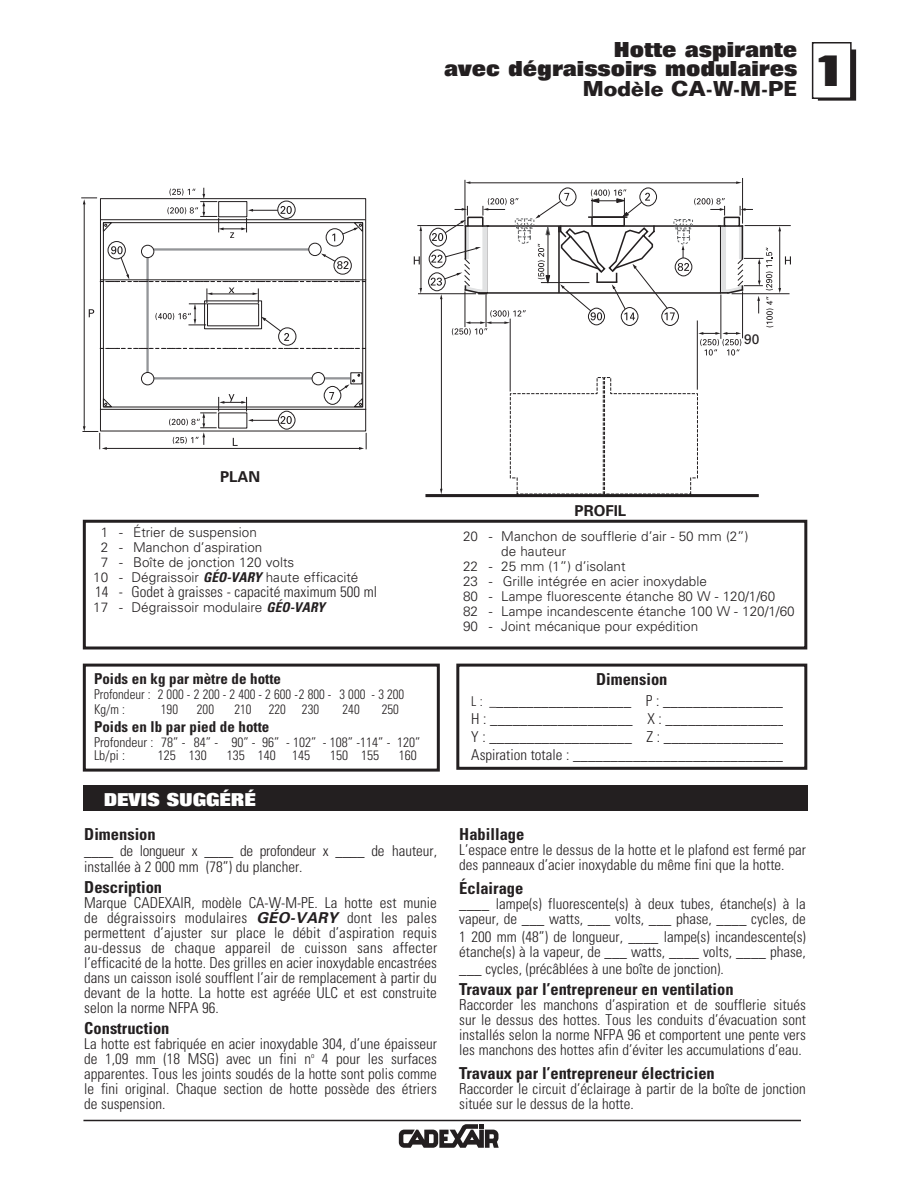
<style>
.page{position:relative;width:918px;height:1188px;background:#fff}
.page>*{position:absolute;margin:0;border:0;box-sizing:border-box;transform-origin:0 0}
.t1{font:800 21px "Folio";color:#231f20}
.t2{font:700 21px "Folio";color:#231f20}
.t3{font:800 18px "Folio";color:#fff}
.t4{font:700 condensed 16.5px "Univers";color:#231f20}
.t5{font:300 condensed 15px/15px "Univers";color:#231f20}
.t6{font:700 condensed 15px "Univers";color:#231f20}
.t7{font:700 15px "Univers";color:#231f20}
.t8{font:13.8px "Univers";color:#231f20}
.t9{font:300 13.5px "Univers";color:#231f20}
.t10{font:300 condensed 13.5px/13.5px "Univers";color:#231f20}
.t11{font:300 condensed 13.5px/15px "Univers";color:#231f20;scale:.95 1}
.s1{font-weight:700;font-style:italic;font-stretch:condensed}
.s2{font-weight:700;font-style:italic;font-stretch:normal}
.s3{font-size:13.5px}
.s4{font-weight:700;font-size:13.5px}
</style>
<div class="page">
<hr style="left:83px;top:1120px;width:718px;height:1px;background:#231f20">
<svg style="left:399px;top:1124px;width:100px;height:24px"></svg>
<div style="left:819px;top:51px;width:36px;height:48px;background:#231f20"></div>
<div style="left:818px;top:50px;width:38px;height:51px;border:2px solid #231f20"></div>
<div style="left:813px;top:43px;width:38px;height:55px;background:#fff"></div>
<div style="left:812px;top:42px;width:40px;height:57px;border:2px solid #231f20"></div>
<hr style="left:427px;top:494px;width:330px;height:3px;background:#231f20">
<hr style="left:441px;top:299px;width:1px;height:190px;background:#231f20">
<hr style="left:510px;top:319px;width:1px;height:72px;background:#231f20">
<svg style="left:510px;top:377px;width:188px;height:118px"></svg>
<hr style="left:697px;top:321px;width:1px;height:68px;background:#231f20">
<hr style="left:418px;top:293px;width:57px;height:1px;background:#231f20">
<hr style="left:418px;top:225px;width:45px;height:1px;background:#231f20">
<svg style="left:420px;top:225px;width:2px;height:6px"></svg>
<svg style="left:420px;top:288px;width:2px;height:6px"></svg>
<hr style="left:421px;top:231px;width:1px;height:57px;background:#231f20">
<svg style="left:414px;top:256px;width:6px;height:8px"></svg>
<div style="left:429px;top:228px;width:18px;height:19px;border:1px solid #231f20;border-radius:50%"></div>
<div style="left:429px;top:250px;width:17px;height:18px;border:1px solid #231f20;border-radius:50%"></div>
<div style="left:428px;top:272px;width:18px;height:19px;border:1px solid #231f20;border-radius:50%"></div>
<svg style="left:431px;top:178px;width:360px;height:178px"></svg>
<svg style="left:103px;top:282px;width:260px;height:125px"></svg>
<svg style="left:103px;top:398px;width:9px;height:9px"></svg>
<svg style="left:229px;top:288px;width:5px;height:5px"></svg>
<hr style="left:106px;top:448px;width:254px;height:1px;background:#231f20">
<hr style="left:212px;top:294px;width:41px;height:1px;background:#231f20">
<hr style="left:84px;top:203px;width:1px;height:224px;background:#231f20">
<svg style="left:89px;top:309px;width:5px;height:8px"></svg>
<svg style="left:83px;top:426px;width:24px;height:24px"></svg>
<svg style="left:359px;top:433px;width:8px;height:17px"></svg>
<svg style="left:253px;top:289px;width:6px;height:12px"></svg>
<hr style="left:146px;top:251px;width:3px;height:127px;background:#939598">
<svg style="left:100px;top:348px;width:267px;height:1px"></svg>
<div style="left:350px;top:372px;width:12px;height:12px;border:1px solid #231f20"></div>
<svg style="left:324px;top:387px;width:17px;height:17px"></svg>
<div style="left:324px;top:386px;width:17px;height:19px;border:1px solid #231f20;border-radius:50%"></div>
<svg style="left:329px;top:374px;width:34px;height:33px"></svg>
<hr style="left:252px;top:420px;width:35px;height:1px;background:#231f20">
<svg style="left:169px;top:394px;width:84px;height:52px"></svg>
<svg style="left:278px;top:411px;width:17px;height:18px"></svg>
<div style="left:278px;top:411px;width:17px;height:19px;border:1px solid #231f20;border-radius:50%"></div>
<svg style="left:280px;top:416px;width:12px;height:8px"></svg>
<hr style="left:100px;top:409px;width:266px;height:1px;background:#231f20">
<svg style="left:155px;top:289px;width:57px;height:37px"></svg>
<svg style="left:279px;top:328px;width:17px;height:17px"></svg>
<div style="left:278px;top:327px;width:18px;height:19px;border:1px solid #231f20;border-radius:50%"></div>
<svg style="left:261px;top:317px;width:28px;height:24px"></svg>
<svg style="left:82px;top:188px;width:285px;height:94px"></svg>
<div style="left:141px;top:245px;width:13px;height:13px;background:#fff;border-radius:50%"></div>
<div style="left:141px;top:245px;width:13px;height:13px;border:1px solid #231f20;border-radius:50%"></div>
<div style="left:141px;top:372px;width:13px;height:13px;background:#fff;border-radius:50%"></div>
<div style="left:141px;top:372px;width:13px;height:13px;border:1px solid #231f20;border-radius:50%"></div>
<div style="left:312px;top:372px;width:12px;height:13px;background:#fff;border-radius:50%"></div>
<div style="left:312px;top:372px;width:13px;height:13px;border:1px solid #231f20;border-radius:50%"></div>
<div style="left:309px;top:243px;width:12px;height:13px;background:#fff;border-radius:50%"></div>
<div style="left:308px;top:243px;width:14px;height:13px;border:1px solid #231f20;border-radius:50%"></div>
<div style="left:83px;top:520px;width:724px;height:130px;border:3px solid #231f20"></div>
<div style="left:83px;top:664px;width:357px;height:108px;border:3px solid #231f20"></div>
<div style="left:456px;top:664px;width:351px;height:106px;border:3px solid #231f20"></div>
<div style="left:83px;top:785px;width:724px;height:26px;background:#231f20"></div>
<h1 class="t1" style="left:614px;top:42px;width:185px">Hotte aspirante</h1>
<h1 class="t1" style="left:444px;top:61px;width:355px">avec dégraissoirs modulaires</h1>
<h1 class="t2" style="left:583px;top:81px;width:266px">Modèle CA-W-M-PE <sup>1</sup></h1>
<p class="t8" style="left:744px;top:334px;width:17px">90</p>
<p class="t7" style="left:220px;top:471px;width:42px">PLAN</p>
<p class="t9" style="left:101px;top:528px;width:158px">1 - Étrier de suspension</p>
<p class="t9" style="left:101px;top:543px;width:163px">2 - Manchon d’aspiration</p>
<p class="t9" style="left:101px;top:558px;width:195px">7 - Boîte de jonction 120 volts</p>
<p class="t9" style="left:93px;top:573px;width:267px">10 - Dégraissoir <span class="s1">GÉO-VARY</span> haute efficacité</p>
<p class="t5" style="left:95px;top:586px;width:284px">14 - Godet à graisses - capacité maximum 500 ml</p>
<p class="t9" style="left:93px;top:603px;width:233px">17 - Dégraissoir modulaire <span class="s1">GÉO-VARY</span></p>
<p class="t6" style="left:94px;top:673px;width:188px">Poids en kg par mètre de hotte</p>
<p class="t11" style="left:94px;top:688px;width:328px">Profondeur : 2 000 - 2 200 - 2 400 - 2 600 -2 800 - 3 000 - 3 200<br>Kg/m :</p>
<p class="t11" style="left:161px;top:703px;width:19px">190</p>
<p class="t11" style="left:197px;top:703px;width:19px">200</p>
<p class="t11" style="left:234px;top:703px;width:19px">210</p>
<p class="t11" style="left:269px;top:703px;width:54px">220 230</p>
<p class="t11" style="left:343px;top:703px;width:19px">240</p>
<p class="t11" style="left:382px;top:703px;width:19px">250</p>
<p class="t6" style="left:94px;top:721px;width:177px">Poids en lb par pied de hotte</p>
<p class="t10" style="left:94px;top:737px;width:328px">Profondeur : 78” - 84” - 90” - 96” - 102” - 108” -114” - 120”<br>Lb/pi :</p>
<p class="t10" style="left:158px;top:750px;width:51px">125 130</p>
<p class="t10" style="left:227px;top:750px;width:85px">135 140 145</p>
<p class="t10" style="left:330px;top:750px;width:51px">150 155</p>
<p class="t10" style="left:399px;top:750px;width:19px">160</p>
<p class="t3" style="left:104px;top:793px;width:153px">DEVIS SUGGÉRÉ</p>
<p class="t4" style="left:84px;top:828px;width:73px">Dimension</p>
<p class="t5" style="left:84px;top:844px;width:354px;line-height:15.8px">____ de longueur x ____ de profondeur x ____ de hauteur, installée à 2 000 mm (78”) du plancher.</p>
<p class="t4" style="left:84px;top:881px;width:79px">Description</p>
<p class="t5" style="left:84px;top:896px;width:354px;text-align:justify">Marque CADEXAIR, modèle CA-W-M-PE. La hotte est munie de dégraissoirs modulaires <span class="s2">GÉO-VARY</span> dont les pales permettent d’ajuster sur place le débit d’aspiration requis au-dessus de chaque appareil de cuisson sans affecter l’efficacité de la hotte. Des grilles en acier inoxydable encastrées dans un caisson isolé soufflent l’air de remplacement à partir du devant de la hotte. La hotte est agréée ULC et est construite selon la norme NFPA 96.</p>
<p class="t4" style="left:84px;top:1022px;width:87px">Construction</p>
<p class="t5" style="left:84px;top:1037px;width:354px;text-align:justify">La hotte est fabriquée en acier inoxydable 304, d’une épaisseur de 1,09 mm (18 MSG) avec un fini n<sup>o</sup> 4 pour les surfaces apparentes. Tous les joints soudés de la hotte sont polis comme le fini original. Chaque section de hotte possède des étriers de suspension.</p>
<p class="t7" style="left:575px;top:505px;width:53px">PROFIL</p>
<p class="t9" style="left:463px;top:531px;width:287px">20 - Manchon de soufflerie d’air - 50 mm (2”)</p>
<p class="t9" style="left:501px;top:546px;width:66px">de hauteur</p>
<p class="t9" style="left:463px;top:561px;width:164px">22 - 25 mm (1”) d’isolant</p>
<p class="t9" style="left:463px;top:576px;width:245px">23 - Grille intégrée en acier inoxydable</p>
<p class="t9" style="left:463px;top:591px;width:314px">80 - Lampe fluorescente étanche 80 W - 120/1/60</p>
<p class="t9" style="left:463px;top:606px;width:333px">82 - Lampe incandescente étanche 100 W - 120/1/60</p>
<p class="t9" style="left:463px;top:621px;width:237px">90 - Joint mécanique pour expédition</p>
<p class="t4" style="left:596px;top:673px;width:73px">Dimension</p>
<p class="t5" style="left:471px;top:693px;width:316px;line-height:18px"><span class="s3">L :</span> <span class="s4">_</span>__________________ P : ________________ H : ___________________ X : ________________ Y : ___________________ Z : ________________ Aspiration totale : ____________________________</p>
<p class="t4" style="left:459px;top:828px;width:67px">Habillage</p>
<p class="t5" style="left:459px;top:844px;width:348px">L’espace entre le dessus de la hotte et le plafond est fermé par des panneaux d’acier inoxydable du même fini que la hotte.</p>
<p class="t4" style="left:459px;top:882px;width:66px">Éclairage</p>
<p class="t5" style="left:459px;top:898px;width:348px">____ lampe(s) fluorescente(s) à deux tubes, étanche(s) à la vapeur, de ___ watts, ___ volts, ___ phase, ____ cycles, de</p>
<p class="t5" style="left:459px;top:931px;width:348px">1 200 mm (48”) de longueur, ____ lampe(s) incandescente(s) étanche(s) à la vapeur, de ___ watts, ____ volts, ____ phase,</p>
<p class="t5" style="left:459px;top:962px;width:266px">___ cycles, (précâblées à une boîte de jonction).</p>
<p class="t4" style="left:459px;top:983px;width:276px">Travaux par l’entrepreneur en ventilation</p>
<p class="t5" style="left:459px;top:998px;width:348px;text-align:justify">Raccorder les manchons d’aspiration et de soufflerie situés sur le dessus des hottes. Tous les conduits d’évacuation sont installés selon la norme NFPA 96 et comportent une pente vers les manchons des hottes afin d’éviter les accumulations d’eau.</p>
<p class="t4" style="left:459px;top:1067px;width:257px">Travaux par l’entrepreneur électricien</p>
<p class="t5" style="left:459px;top:1082px;width:348px">Raccorder le circuit d’éclairage à partir de la boîte de jonction située sur le dessus de la hotte.</p>
</div>
